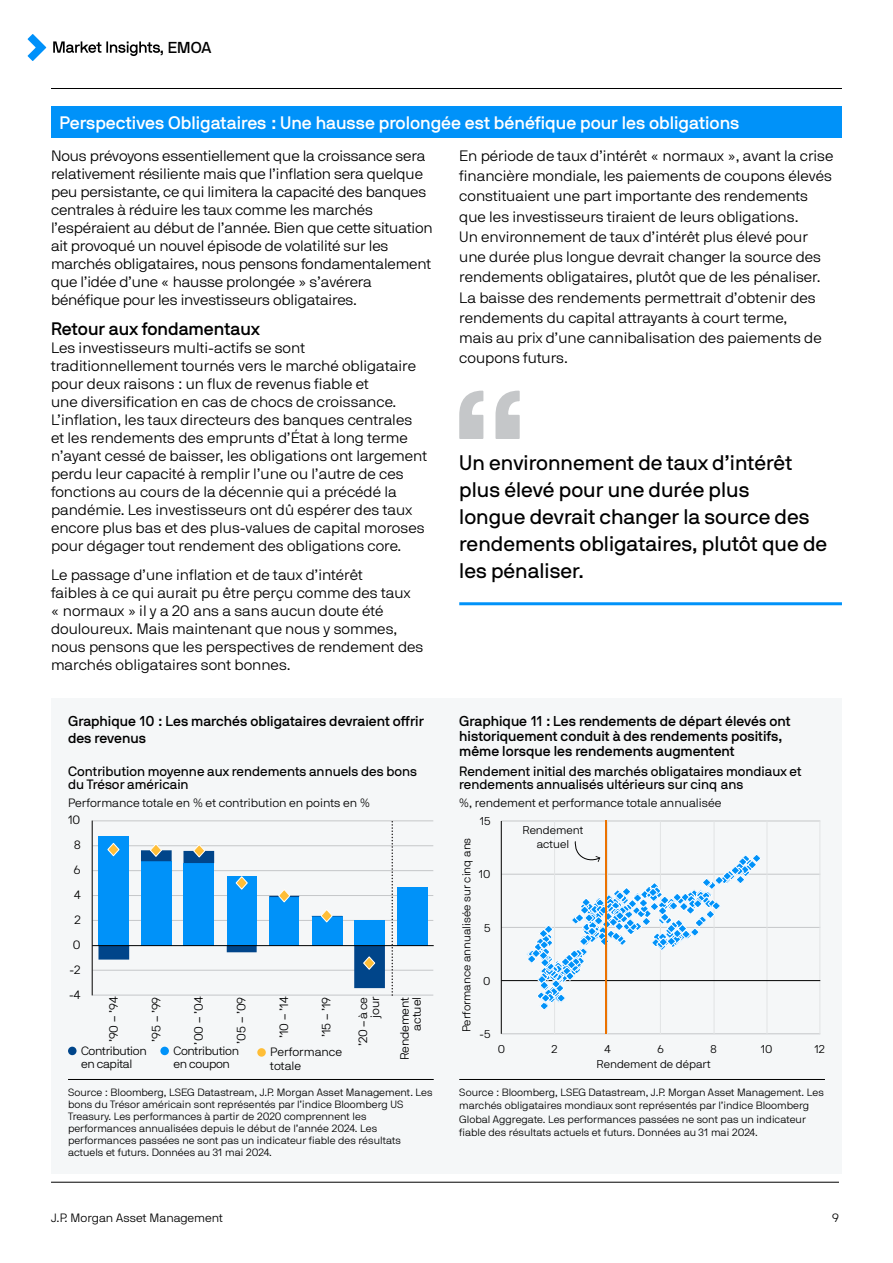
<style>
.page{position:relative;width:893px;height:1263px;background:#fff}
.page>*{position:absolute;margin:0;border:0;box-sizing:border-box;transform-origin:0 0}
.t1{font:21px/27px "JPMAM Pro Reg";color:#000}
.t2{font:18px "JPMAM Pro Med";color:#fff}
.t3{font:18px "JPMAM Pro Med";color:#000}
.t4{font:15.75px "JPMAM Pro Med";color:#000}
.t5{font:15px/18px "JPMAM Pro Lig";color:#000}
.t6{font:14.25px/15px "JPMAM Pro Med";color:#000}
.t7{font:13.5px/13.5px "JPMAM Pro Reg";color:#000}
.t8{font:12px/12px "JPMAM Pro Lig";color:#000;text-align:right}
.t9{font:12px/13.6px "JPMAM Pro Lig";letter-spacing:-.025em;color:#000}
.t10{font:11.4px "JPMAM Pro Lig";color:#000}
.t11{font:11.25px/13.5px "JPMAM Pro Lig";color:#000;text-align:center}
.t12{font:10.5px/12px "JPMAM Pro Lig";color:#000}
</style>
<div class="page">
<hr style="left:51px;top:1182px;width:788px;height:1px;background:#000">
<hr style="left:51px;top:88px;width:791px;height:1px;background:#000">
<svg style="left:53px;top:41px;width:107px;height:15px"></svg>
<svg style="left:28px;top:34px;width:18px;height:27px"></svg>
<hr style="left:459px;top:602px;width:383px;height:3px;background:#0092f9">
<svg style="left:459px;top:391px;width:61px;height:48px"></svg>
<div style="left:51px;top:106px;width:791px;height:32px;background:#0092f9"></div>
<div style="left:51px;top:698px;width:791px;height:476px;background:#f5f7f8"></div>
<div style="left:68px;top:1047px;width:9px;height:8px;background:#00458a;border-radius:50%"></div>
<div style="left:160px;top:1047px;width:9px;height:8px;background:#0092f9;border-radius:50%"></div>
<div style="left:257px;top:1048px;width:9px;height:9px;background:#ffbe37;border-radius:50%"></div>
<hr style="left:93px;top:995px;width:340px;height:1px;background:#c5c7c9">
<hr style="left:93px;top:970px;width:340px;height:1px;background:#c5c7c9">
<hr style="left:93px;top:920px;width:340px;height:1px;background:#c5c7c9">
<hr style="left:93px;top:895px;width:340px;height:1px;background:#c5c7c9">
<hr style="left:93px;top:870px;width:340px;height:1px;background:#c5c7c9">
<hr style="left:93px;top:845px;width:340px;height:1px;background:#c5c7c9">
<hr style="left:93px;top:820px;width:340px;height:1px;background:#c5c7c9">
<div style="left:397px;top:887px;width:30px;height:59px;background:#0092f9"></div>
<div style="left:98px;top:836px;width:31px;height:110px;background:#0092f9"></div>
<hr style="left:92px;top:820px;width:1px;height:175px;background:#000">
<hr style="left:92px;top:945px;width:342px;height:1px;background:#000">
<svg style="left:98px;top:843px;width:287px;height:145px"></svg>
<svg style="left:391px;top:820px;width:2px;height:175px"></svg>
<hr style="left:501px;top:1033px;width:319px;height:1px;background:#c5c7c9">
<hr style="left:501px;top:927px;width:319px;height:1px;background:#c5c7c9">
<hr style="left:501px;top:874px;width:319px;height:1px;background:#c5c7c9">
<hr style="left:501px;top:821px;width:319px;height:1px;background:#c5c7c9">
<hr style="left:767px;top:821px;width:1px;height:213px;background:#e2e4e5">
<hr style="left:819px;top:821px;width:1px;height:213px;background:#e2e4e5">
<hr style="left:501px;top:821px;width:1px;height:213px;background:#000">
<hr style="left:501px;top:980px;width:319px;height:1px;background:#000">
<svg style="left:526px;top:820px;width:235px;height:214px"></svg>
<hr style="left:68px;top:1079px;width:366px;height:1px;background:#000">
<hr style="left:459px;top:1079px;width:366px;height:1px;background:#000">
<p class="t4" style="left:160px;top:38px;width:53px">, EMOA</p>
<p class="t2" style="left:60px;top:113px;width:681px">Perspectives Obligataires : Une hausse prolongée est bénéfique pour les obligations</p>
<p class="t5" style="left:51px;top:146px;width:383px">Nous prévoyons essentiellement que la croissance sera relativement résiliente mais que l’inflation sera quelque peu persistante, ce qui limitera la capacité des banques centrales à réduire les taux comme les marchés l’espéraient au début de l’année. Bien que cette situation ait provoqué un nouvel épisode de volatilité sur les marchés obligataires, nous pensons fondamentalement que l’idée d’une « hausse prolongée » s’avérera bénéfique pour les investisseurs obligataires.</p>
<p class="t3" style="left:51px;top:318px;width:210px">Retour aux fondamentaux</p>
<p class="t5" style="left:51px;top:339px;width:378px">Les investisseurs multi-actifs se sont traditionnellement tournés vers le marché obligataire pour deux raisons : un flux de revenus fiable et<br>une diversification en cas de chocs de croissance.<br>L’inflation, les taux directeurs des banques centrales et les rendements des emprunts d’État à long terme n’ayant cessé de baisser, les obligations ont largement perdu leur capacité à remplir l’une ou l’autre de ces fonctions au cours de la décennie qui a précédé la pandémie. Les investisseurs ont dû espérer des taux encore plus bas et des plus-values de capital moroses pour dégager tout rendement des obligations core.</p>
<p class="t5" style="left:51px;top:565px;width:374px">Le passage d’une inflation et de taux d’intérêt<br>faibles à ce qui aurait pu être perçu comme des taux<br>« normaux » il y a 20 ans a sans aucun doute été douloureux. Mais maintenant que nous y sommes, nous pensons que les perspectives de rendement des marchés obligataires sont bonnes.</p>
<p class="t5" style="left:459px;top:145px;width:376px;line-height:20.2px">En période de taux d’intérêt « normaux », avant la crise financière mondiale, les paiements de coupons élevés constituaient une part importante des rendements que les investisseurs tiraient de leurs obligations.<br>Un environnement de taux d’intérêt plus élevé pour une durée plus longue devrait changer la source des rendements obligataires, plutôt que de les pénaliser.<br>La baisse des rendements permettrait d’obtenir des rendements du capital attrayants à court terme,<br>mais au prix d’une cannibalisation des paiements de coupons futurs.</p>
<h1 class="t1" style="left:459px;top:449px;width:369px">Un environnement de taux d’intérêt plus élevé pour une durée plus<br>longue devrait changer la source des rendements obligataires, plutôt que de les pénaliser.</h1>
<p class="t6" style="left:68px;top:713px;width:357px;line-height:17.1px">Graphique 10 : Les marchés obligataires devraient offrir des revenus</p>
<p class="t6" style="left:459px;top:714px;width:333px">Graphique 11 : Les rendements de départ élevés ont historiquement conduit à des rendements positifs, même lorsque les rendements augmentent</p>
<p class="t7" style="left:68px;top:764px;width:350px">Contribution moyenne aux rendements annuels des bons du Trésor américain</p>
<p class="t7" style="left:459px;top:764px;width:344px">Rendement initial des marchés obligataires mondiaux et rendements annualisés ultérieurs sur cinq ans</p>
<p class="t8" style="left:68px;top:797px;width:303px">Performance totale en % et contribution en points en %</p>
<p class="t8" style="left:459px;top:797px;width:264px">%, rendement et performance totale annualisée</p>
<p class="t8" style="left:68px;top:814px;width:14px">10</p>
<p class="t8" style="left:74px;top:839px;width:8px">8</p>
<p class="t8" style="left:74px;top:864px;width:8px">6</p>
<p class="t8" style="left:74px;top:888px;width:8px">4</p>
<p class="t8" style="left:74px;top:913px;width:8px">2</p>
<p class="t8" style="left:73px;top:938px;width:9px">0</p>
<p class="t8" style="left:69px;top:963px;width:13px">-2</p>
<p class="t8" style="left:69px;top:989px;width:13px">-4</p>
<p class="t8" style="left:108px;top:1042px;width:47px;rotate:-90deg">’90 – ’94</p>
<p class="t8" style="left:150px;top:1041px;width:46px;rotate:-90deg">’95 – ’99</p>
<p class="t8" style="left:193px;top:1044px;width:49px;rotate:-90deg">’00 – ’04</p>
<p class="t8" style="left:235px;top:1044px;width:48px;rotate:-90deg">’05 – ’09</p>
<p class="t8" style="left:278px;top:1038px;width:43px;rotate:-90deg">’10 – ’14</p>
<p class="t8" style="left:320px;top:1037px;width:42px;rotate:-90deg">’15 – ’19</p>
<p class="t8" style="left:357px;top:1046px;width:50px;rotate:-90deg">’20 – à ce jour</p>
<p class="t8" style="left:399px;top:1060px;width:65px;rotate:-90deg">Rendement actuel</p>
<p class="t9" style="left:81px;top:1044px;width:67px">Contribution en capital</p>
<p class="t9" style="left:173px;top:1044px;width:67px">Contribution en coupon</p>
<p class="t8" style="left:270px;top:1045px;width:73px;line-height:13.6px;text-align:left">Performance totale</p>
<p class="t11" style="left:480px;top:814px;width:12px">15</p>
<p class="t10" style="left:460px;top:1032px;width:196px;rotate:-90deg">Performance annualisée sur cinq ans</p>
<p class="t11" style="left:479px;top:868px;width:13px">10</p>
<p class="t11" style="left:484px;top:921px;width:8px">5</p>
<p class="t11" style="left:483px;top:974px;width:9px">0</p>
<p class="t11" style="left:480px;top:1027px;width:12px">-5</p>
<p class="t11" style="left:523px;top:823px;width:62px">Rendement actuel</p>
<p class="t11" style="left:498px;top:1042px;width:9px">0</p>
<p class="t11" style="left:551px;top:1042px;width:7px">2</p>
<p class="t11" style="left:604px;top:1042px;width:8px">4</p>
<p class="t11" style="left:657px;top:1042px;width:8px">6</p>
<p class="t11" style="left:711px;top:1042px;width:8px">8</p>
<p class="t11" style="left:761px;top:1042px;width:13px">10</p>
<p class="t11" style="left:815px;top:1042px;width:12px">12</p>
<p class="t11" style="left:597px;top:1057px;width:116px">Rendement de départ</p>
<p class="t12" style="left:68px;top:1086px;width:366px">Source : Bloomberg, LSEG Datastream, J.P. Morgan Asset Management. Les bons du Trésor américain sont représentés par l’indice Bloomberg US Treasury. Les performances à partir de 2020 comprennent les performances annualisées depuis le début de l’année 2024. Les performances passées ne sont pas un indicateur fiable des résultats actuels et futurs. Données au 31 mai 2024.</p>
<p class="t12" style="left:459px;top:1085px;width:366px;line-height:13.5px">Source : Bloomberg, LSEG Datastream, J.P. Morgan Asset Management. Les marchés obligataires mondiaux sont représentés par l’indice Bloomberg Global Aggregate. Les performances passées ne sont pas un indicateur fiable des résultats actuels et futurs. Données au 31 mai 2024.</p>
<p class="t8" style="left:51px;top:1212px;width:174px">J.P. Morgan Asset Management</p>
<p class="t8" style="left:832px;top:1212px;width:8px">9</p>
</div>
